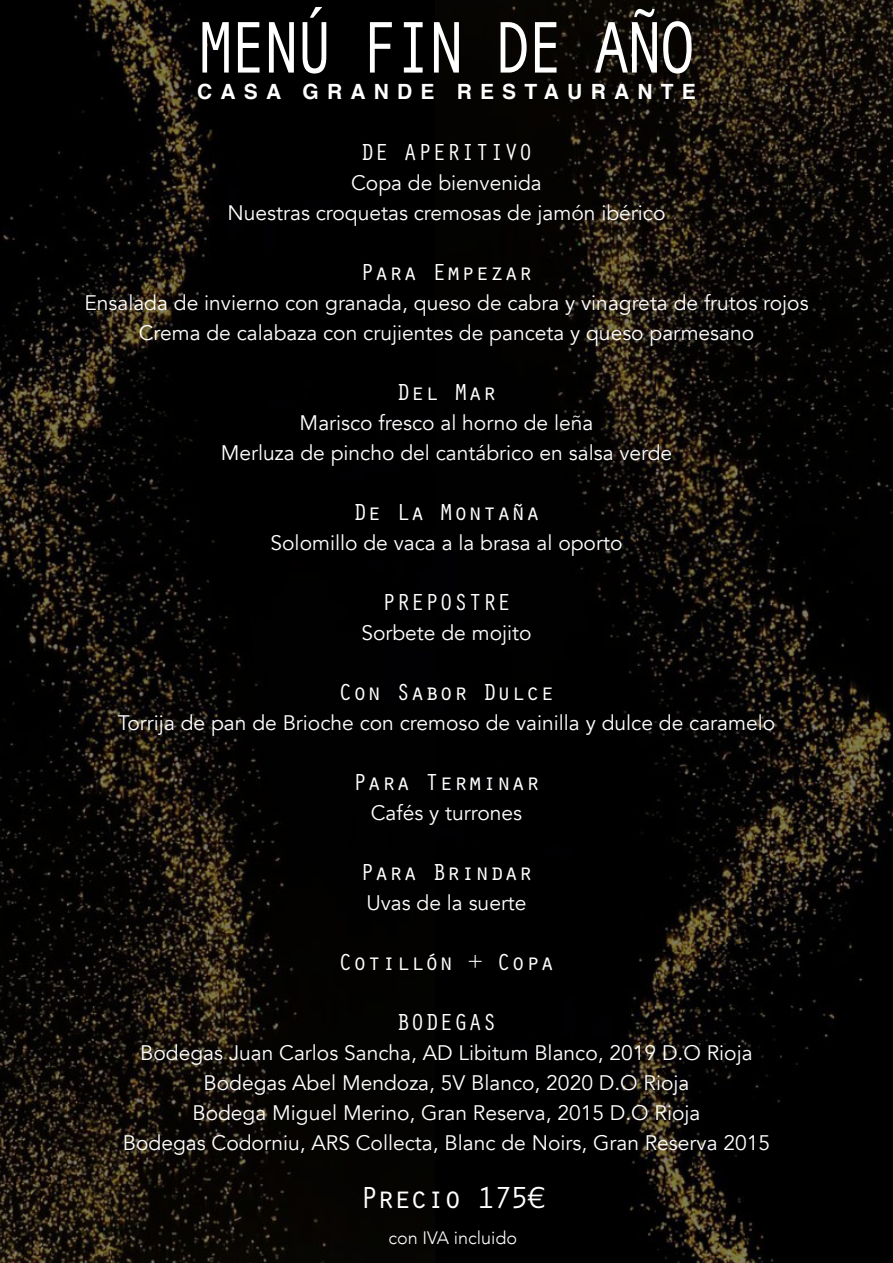
<style>
.page{position:relative;width:893px;height:1263px;background:#fff}
.page>*{position:absolute;margin:0;border:0;box-sizing:border-box;transform-origin:0 0}
.t1{font:73.2px "Andale Mono";letter-spacing:-.05em;color:#fff;scale:.82 1}
.t2{font:31.5px "Orator Std";letter-spacing:-.07em;color:#fff}
.t3{font:24px "Orator Std";color:#fff}
.t4{font:21px "Avenir";color:#fff}
.t5{font:700 21px "Helvetica";letter-spacing:.39em;color:#fff}
.t6{font:300 18px "Avenir";color:#fff}
</style>
<div class="page">
<img style="left:0;top:0;width:893px;height:1263px">
<p class="t1" style="left:197px;top:0;width:609px">MENÚ FIN DE AÑO</p>
<p class="t5" style="left:197px;top:75px;width:500px">CASA GRANDE RESTAURANTE</p>
<p class="t3" style="left:360px;top:134px;width:174px">DE APERITIVO</p>
<p class="t4" style="left:351px;top:170px;width:192px">Copa de bienvenida</p>
<p class="t4" style="left:228px;top:200px;width:439px">Nuestras croquetas cremosas de jamón ibérico</p>
<p class="t3" style="left:360px;top:254px;width:174px">Para Empezar</p>
<p class="t4" style="left:84px;top:290px;width:726px">Ensalada de invierno con granada, queso de cabra y vinagreta de frutos rojos</p>
<p class="t4" style="left:139px;top:320px;width:617px">Crema de calabaza con crujientes de panceta y queso parmesano</p>
<p class="t3" style="left:396px;top:374px;width:102px">Del Mar</p>
<p class="t4" style="left:300px;top:410px;width:295px">Marisco fresco al horno de leña</p>
<p class="t4" style="left:221px;top:440px;width:453px">Merluza de pincho del cantábrico en salsa verde</p>
<p class="t3" style="left:353px;top:494px;width:189px">De La Montaña</p>
<p class="t4" style="left:270px;top:530px;width:353px">Solomillo de vaca a la brasa al oporto</p>
<p class="t3" style="left:382px;top:584px;width:131px">PREPOSTRE</p>
<p class="t4" style="left:361px;top:620px;width:172px">Sorbete de mojito</p>
<p class="t3" style="left:338px;top:674px;width:217px">Con Sabor Dulce</p>
<p class="t4" style="left:118px;top:710px;width:659px">Torrija de pan de Brioche con cremoso de vainilla y dulce de caramelo</p>
<p class="t3" style="left:353px;top:764px;width:189px">Para Terminar</p>
<p class="t4" style="left:371px;top:800px;width:153px">Cafés y turrones</p>
<p class="t3" style="left:360px;top:854px;width:174px">Para Brindar</p>
<p class="t4" style="left:366px;top:890px;width:162px">Uvas de la suerte</p>
<p class="t3" style="left:338px;top:944px;width:217px">Cotillón + Copa</p>
<p class="t3" style="left:396px;top:1004px;width:102px">BODEGAS</p>
<p class="t4" style="left:140px;top:1040px;width:614px">Bodegas Juan Carlos Sancha, AD Libitum Blanco, 2019 D.O Rioja</p>
<p class="t4" style="left:203px;top:1070px;width:487px">Bodegas Abel Mendoza, 5V Blanco, 2020 D.O Rioja</p>
<p class="t4" style="left:192px;top:1100px;width:510px">Bodega Miguel Merino, Gran Reserva, 2015 D.O Rioja</p>
<p class="t4" style="left:123px;top:1130px;width:649px">Bodegas Codorniu, ARS Collecta, Blanc de Noirs, Gran Reserva 2015</p>
<p class="t2" style="left:360px;top:1175px;width:187px">Precio 175€</p>
<p class="t6" style="left:388px;top:1227px;width:130px">con IVA incluido</p>
</div>
